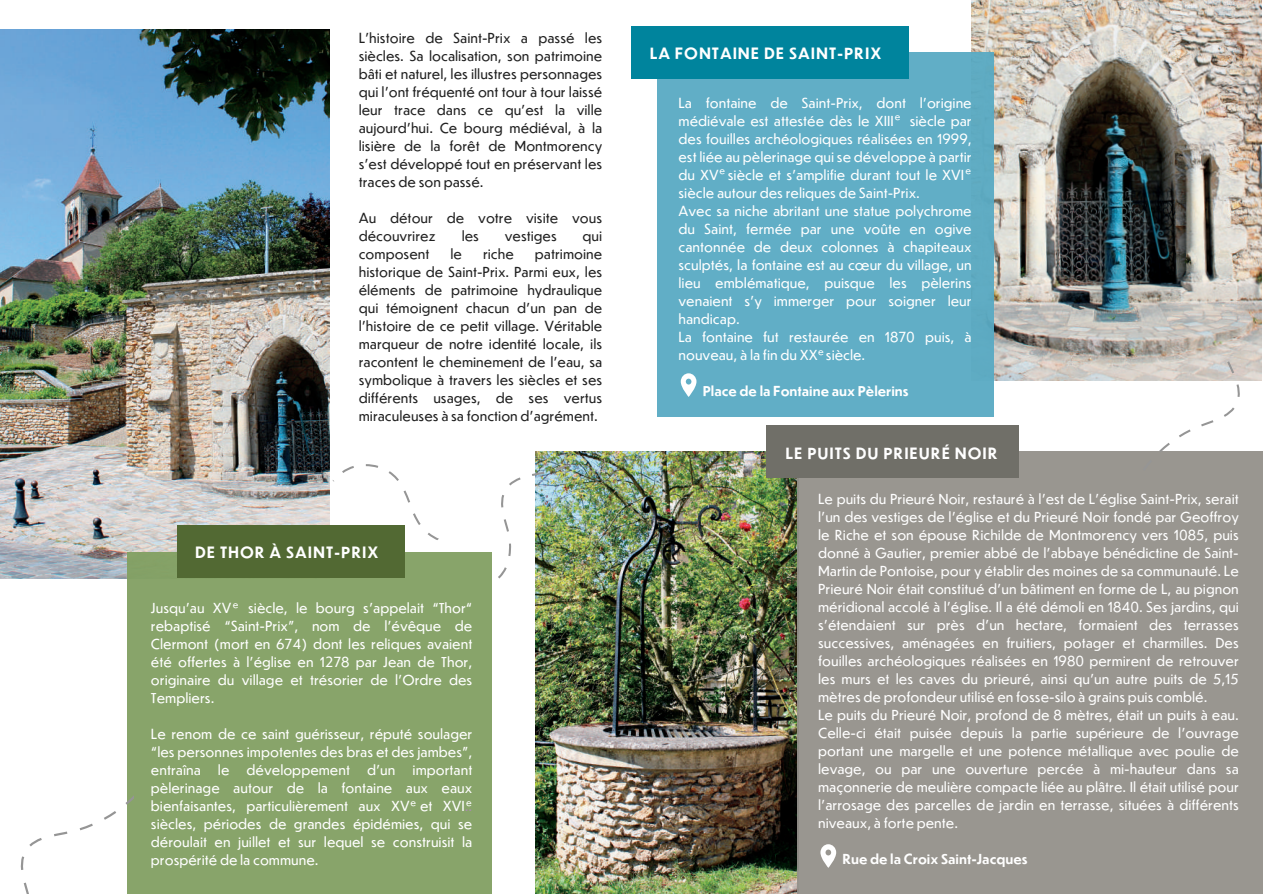
<style>
.page{position:relative;width:1263px;height:894px;background:#fff}
.page>*{position:absolute;margin:0;border:0;box-sizing:border-box;transform-origin:0 0}
.t1{font:700 15.3px "Dunbar Text";letter-spacing:.06em;color:#fff}
.t2{font:13.5px/18px "Dunbar Text";color:#fff;text-align:justify}
.t3{font:13.5px/18px "Dunbar Text";color:#212121;text-align:justify}
.t4{font:700 13.5px "Dunbar Text";color:#fff}
.t5{font:9px "Dunbar Text";color:#fff}
.s1{color:#a98bad}
.s2{color:#62acc5}
.s3{color:#62adc6}
</style>
<div class="page">
<img style="left:972px;top:0;width:290px;height:380px">
<div style="left:657px;top:52px;width:337px;height:365px;background:#61aec6"></div>
<svg style="left:681px;top:373px;width:15px;height:24px"></svg>
<div style="left:631px;top:26px;width:278px;height:53px;background:#00849d"></div>
<img style="left:535px;top:451px;width:262px;height:442px">
<div style="left:797px;top:451px;width:466px;height:442px;background:#94918b"></div>
<div style="left:766px;top:425px;width:252px;height:52px;background:#706f68"></div>
<svg style="left:820px;top:844px;width:16px;height:23px"></svg>
<img style="left:0;top:30px;width:330px;height:548px">
<div style="left:127px;top:551px;width:364px;height:342px;background:#88a46a"></div>
<div style="left:177px;top:525px;width:227px;height:53px;background:#526933"></div>
<svg style="left:20px;top:796px;width:113px;height:97px"></svg>
<img style="left:498px;top:451px;width:80px;height:263px">
<svg style="left:1126px;top:350px;width:136px;height:101px"></svg>
<svg style="left:302px;top:398px;width:162px;height:166px"></svg>
<p class="t3" style="left:359px;top:28px;width:245px">L’histoire de Saint-Prix a passé les siècles. Sa localisation, son patrimoine bâti et naturel, les illustres personnages qui l’ont fréquenté ont tour à tour laissé leur trace dans ce qu’est la ville aujourd’hui. Ce bourg médiéval, à la lisière de la forêt de Montmorency s’est développé tout en préservant les traces de son passé.</p>
<p class="t3" style="left:359px;top:208px;width:245px">Au détour de votre visite vous découvrirez</p>
<p class="t3" style="left:462px;top:226px;width:19px">les</p>
<p class="t3" style="left:505px;top:226px;width:54px">vestiges</p>
<p class="t3" style="left:582px;top:226px;width:21px">qui</p>
<p class="t3" style="left:359px;top:244px;width:72px">composent</p>
<p class="t3" style="left:450px;top:244px;width:13px">le</p>
<p class="t3" style="left:483px;top:244px;width:32px">riche</p>
<p class="t3" style="left:359px;top:244px;width:245px;text-indent:176px">patrimoine historique de Saint-Prix. Parmi eux, les éléments de patrimoine hydraulique qui témoignent chacun d’un pan de l’histoire de ce petit village. Véritable marqueur de notre identité locale, ils racontent le cheminement de l’eau, sa symbolique à travers les siècles et ses différents usages, de ses vertus miraculeuses à sa fonction d’agrément.</p>
<p class="t1" style="left:195px;top:541px;width:185px">DE THOR À SAINT-PRIX</p>
<p class="t2" style="left:151px;top:598px;width:323px">Jusqu’au XV siècle, le bourg s’appelait “Thor“ rebaptisé “Saint-Prix”, nom de l'évêque de Clermont (mort en 674) dont les reliques avaient été offertes à l’église en 1278 par Jean de Thor, originaire du village et trésorier de l’Ordre des Templiers.</p>
<p class="t2" style="left:151px;top:724px;width:323px">Le renom de ce saint guérisseur, réputé soulager “les personnes impotentes des bras et des jambes", entraîna</p>
<p class="t5" style="left:233px;top:598px;width:7px">e</p>
<p class="t2" style="left:218px;top:760px;width:13px">le</p>
<p class="t2" style="left:247px;top:760px;width:105px">développement</p>
<p class="t2" style="left:367px;top:760px;width:30px">d’un</p>
<p class="t2" style="left:151px;top:760px;width:323px;text-indent:262px">important pèlerinage autour de la fontaine aux eaux bienfaisantes, particulièrement aux XV et XVI<span class="s1">.. </span>siècles, périodes de grandes épidémies, qui se déroulait en juillet et sur lequel se construisit la prospérité de la commune.</p>
<p class="t5" style="left:411px;top:796px;width:7px">e</p>
<p class="t5" style="left:466px;top:796px;width:7px">e</p>
<p class="t1" style="left:650px;top:42px;width:233px">LA FONTAINE DE SAINT-PRIX</p>
<p class="t2" style="left:678px;top:93px;width:295px;text-align:left">La fontaine de Saint-Prix, dont l’origine médiévale est attestée dès le XIII siècle par des fouilles archéologiques réalisées en 1999, est liée au pèlerinage qui se développe à partir du XV<span class="s2">.</span> siècle et s’amplifie durant tout le XVI<span class="s3">.. </span>siècle autour des reliques de Saint-Prix.<br>Avec sa niche abritant une statue polychrome du Saint, fermée par une voûte en ogive cantonnée de deux colonnes à chapiteaux sculptés, la fontaine est au cœur du village, un lieu emblématique, puisque les pèlerins venaient s’y immerger pour soigner leur handicap.<br>La fontaine fut restaurée en 1870 puis, à nouveau, à la fin du XX siècle.</p>
<p class="t4" style="left:703px;top:381px;width:207px">Place de la Fontaine aux Pèlerins</p>
<p class="t5" style="left:895px;top:110px;width:7px">e</p>
<p class="t5" style="left:720px;top:164px;width:7px">e</p>
<p class="t5" style="left:965px;top:164px;width:7px">e</p>
<p class="t5" style="left:818px;top:345px;width:7px">e</p>
<p class="t1" style="left:785px;top:442px;width:214px">LE PUITS DU PRIEURÉ NOIR</p>
<p class="t2" style="left:818px;top:489px;width:422px;text-align:left">Le puits du Prieuré Noir, restauré à l'est de L'église Saint-Prix, serait l’un des vestiges de l’église et du Prieuré Noir fondé par Geoffroy le Riche et son épouse Richilde de Montmorency vers 1085, puis donné à Gautier, premier abbé de l’abbaye bénédictine de Saint-Martin de Pontoise, pour y établir des moines de sa communauté. Le Prieuré Noir était constitué d’un bâtiment en forme de L, au pignon méridional accolé à l’église. Il a été démoli en 1840. Ses jardins, qui s’étendaient sur près d’un hectare, formaient des terrasses successives, aménagées en fruitiers, potager et charmilles. Des fouilles archéologiques réalisées en 1980 permirent de retrouver les murs et les caves du prieuré, ainsi qu’un autre puits de 5,15 mètres de profondeur utilisé en fosse-silo à grains puis comblé.<br>Le puits du Prieuré Noir, profond de 8 mètres, était un puits à eau.<br>Celle-ci était puisée depuis la partie supérieure de l’ouvrage portant une margelle et une potence métallique avec poulie de levage, ou par une ouverture percée à mi-hauteur dans sa maçonnerie de meulière compacte liée au plâtre. Il était utilisé pour l’arrosage des parcelles de jardin en terrasse, situées à différents niveaux, à forte pente.</p>
<p class="t4" style="left:842px;top:849px;width:187px">Rue de la Croix Saint-Jacques</p>
</div>
